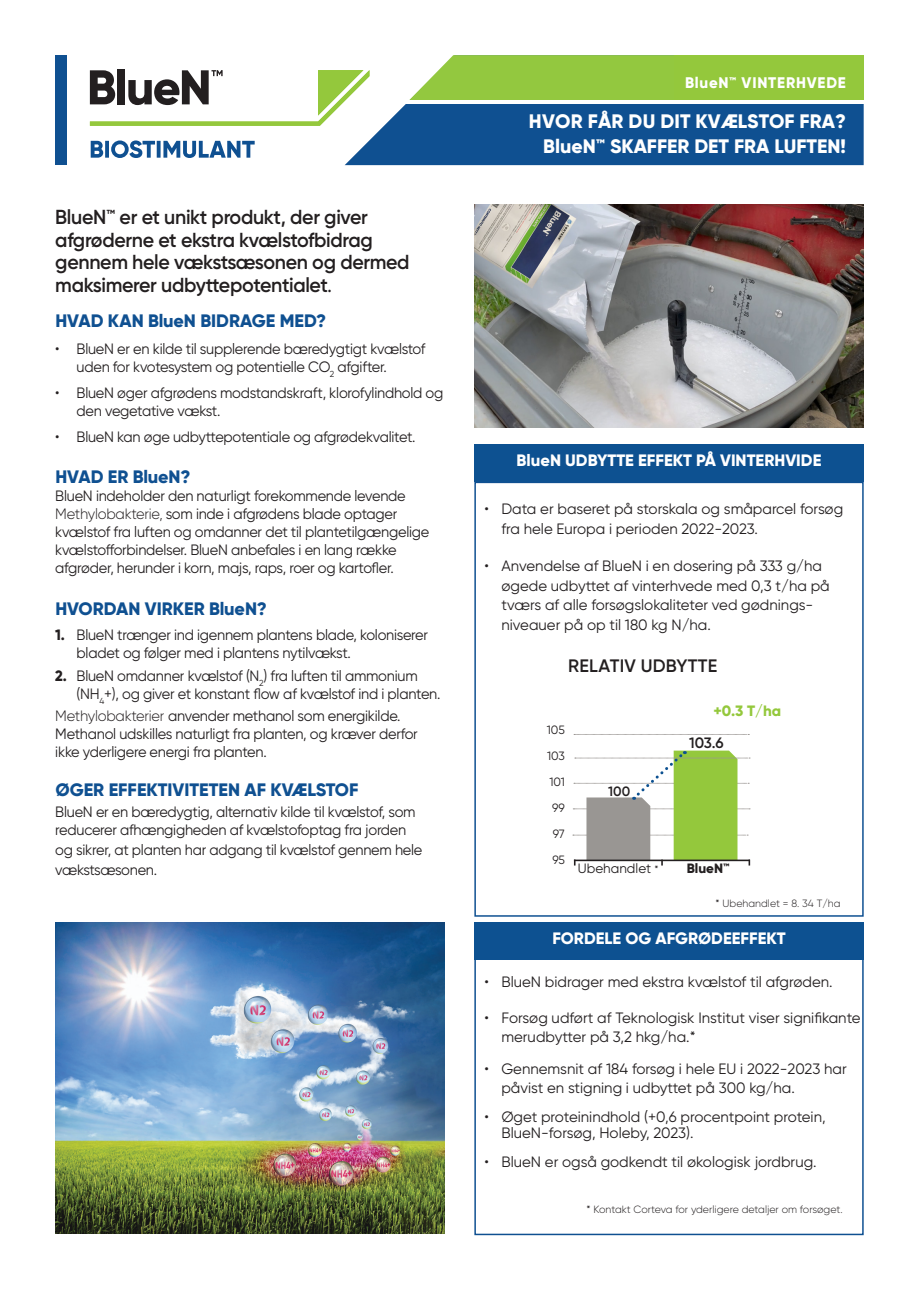
<style>
.page{position:relative;width:919px;height:1289px;background:#fff}
.page>*{position:absolute;margin:0;border:0;box-sizing:border-box;transform-origin:0 0}
.FICHA-Texto{font:600 20.25px "Gilroy";letter-spacing:-.015em;color:#231f20}
.FICHA-Titular{font:800 19.5px "Gilroy";color:#fff}
.FICHA-Ladillo{font:800 18px "Gilroy";color:#0f5091}
.t1{font:600 18px "Gilroy";letter-spacing:.01em;color:#231f20}
.t2{font:800 16.5px "Gilroy";color:#fff}
.t3{font:800 15.45px "Gilroy";letter-spacing:.055em;color:#fff}
.FICHA-Ladillo-2{font:15px/19.5px "Gilroy";letter-spacing:-.005em;color:#231f20}
.FICHA-Texto_Tabulador{font:15px/18px "Gilroy";letter-spacing:-.015em;color:#231f20}
.t4{font:800 15px "Gilroy";color:#94c83c}
.t5{font:600 15px "Gilroy";color:#231f20}
.t6{font:13.5px "Gilroy";color:#231f20}
.t7{font:800 13.5px "Gilroy";color:#231f20}
.t8{font:600 13.5px "Gilroy";color:#231f20}
.t9{font:12px "Gilroy";color:#231f20}
.t10{font:300 10.5px "Gilroy";color:#231f20}
.s1{font-family:"Myriad Pro";font-weight:400}
.s2{font-weight:300}
.s3{font-weight:800}
.s4{font-size:10.5px}
.s5{font-weight:400}
</style>
<div class="page">
<svg style="left:345px;top:70px;width:518px;height:95px;background:#215d99"></svg>
<div style="left:55px;top:55px;width:11px;height:110px;background:#0f5091"></div>
<img style="left:474px;top:204px;width:389px;height:223px">
<div style="left:118px;top:69px;width:7px;height:35px;background:#231f20"></div>
<svg style="left:90px;top:70px;width:279px;height:56px"></svg>
<svg style="left:91px;top:140px;width:164px;height:18px"></svg>
<img style="left:55px;top:922px;width:389px;height:311px">
<div style="left:474px;top:940px;width:389px;height:295px;border:2px solid #0f5091"></div>
<div style="left:474px;top:922px;width:389px;height:37px;background:#0d5191"></div>
<svg style="left:574px;top:734px;width:175px;height:1px"></svg>
<svg style="left:573px;top:750px;width:177px;height:115px"></svg>
<div style="left:474px;top:481px;width:389px;height:435px;border:2px solid #0f5091"></div>
<div style="left:474px;top:444px;width:389px;height:37px;background:#0d5191"></div>
<svg style="left:405px;top:55px;width:269px;height:46px;background:#9fce55"></svg>
<div style="left:674px;top:55px;width:189px;height:49px;background:#94c83c"></div>
<hr style="left:396px;top:101px;width:467px;height:3px;background:#fff">
<p class="FICHA-Texto" style="left:55px;top:204px;width:314px">BlueN™ er et unikt produkt, der giver</p>
<p class="FICHA-Texto" style="left:55px;top:227px;width:319px">afgrøderne et ekstra kvælstofbidrag</p>
<p class="FICHA-Texto" style="left:55px;top:249px;width:356px">gennem hele vækstsæsonen og dermed</p>
<p class="FICHA-Texto" style="left:55px;top:272px;width:278px">maksimerer udbyttepotentialet<span class="s1">.</span></p>
<p class="FICHA-Ladillo" style="left:55px;top:309px;width:272px">HVAD KAN BlueN BIDRAGE MED?</p>
<p class="FICHA-Texto_Tabulador" style="left:77px;top:339px;width:350px;text-indent:-21px">• BlueN er en kilde til supplerende bæredygtigt kvælstof uden for kvotesystem og potentielle CO<sub>2</sub> afgifter.</p>
<p class="FICHA-Texto_Tabulador" style="left:77px;top:384px;width:368px;text-indent:-21px">• BlueN øger afgrødens modstandskraft, klorofylindhold og den vegetative vækst.</p>
<p class="FICHA-Texto_Tabulador" style="left:55px;top:428px;width:362px">• BlueN kan øge udbyttepotentiale og afgrødekvalitet.</p>
<p class="FICHA-Ladillo" style="left:55px;top:465px;width:137px">HVAD ER BlueN?</p>
<p class="FICHA-Ladillo-2" style="left:55px;top:487px;width:375px;line-height:18px">BlueN indeholder den naturligt forekommende levende <span class="s2">Methylobakterie,</span> som inde i afgrødens blade optager kvælstof fra luften og omdanner det til plantetilgængelige kvælstofforbindelser. BlueN anbefales i en lang række afgrøder, herunder i korn, majs, raps, roer og kartofler.</p>
<p class="FICHA-Ladillo" style="left:55px;top:597px;width:213px">HVORDAN VIRKER BlueN?</p>
<p class="FICHA-Texto_Tabulador" style="left:77px;top:626px;width:353px;text-indent:-21px"><span class="s3">1.</span> BlueN trænger ind igennem plantens blade, koloniserer bladet og følger med i plantens nytilvækst.</p>
<p class="FICHA-Texto_Tabulador" style="left:77px;top:666px;width:365px;text-indent:-21px"><span class="s3">2.</span> BlueN omdanner kvælstof (N<sub>2</sub>) fra luften til ammonium (NH<sub>4</sub>+), og giver et konstant flow af kvælstof ind i planten.</p>
<p class="FICHA-Texto_Tabulador" style="left:55px;top:706px;width:364px"><span class="s2">Methylobakterier</span> anvender methanol som energikilde.<br>Methanol udskilles naturligt fra planten, og kræver derfor ikke yderligere energi fra planten.</p>
<p class="FICHA-Ladillo" style="left:55px;top:778px;width:304px">ØGER EFFEKTIVITETEN AF KVÆLSTOF</p>
<p class="FICHA-Texto_Tabulador" style="left:55px;top:802px;width:362px">BlueN er en bæredygtig, alternativ kilde til kvælstof, som reducerer afhængigheden af kvælstofoptag fra jorden</p>
<p class="FICHA-Texto_Tabulador" style="left:55px;top:840px;width:368px">og sikrer, at planten har adgang til kvælstof gennem hele</p>
<p class="FICHA-Texto_Tabulador" style="left:55px;top:860px;width:103px">vækstsæsonen.</p>
<p class="t3" style="left:685px;top:72px;width:162px">BlueN™ VINTERHVEDE</p>
<p class="FICHA-Titular" style="left:529px;top:109px;width:318px">HVOR FÅR DU DIT KVÆLSTOF FRA?</p>
<p class="FICHA-Titular" style="left:543px;top:134px;width:304px">BlueN™ SKAFFER DET FRA LUFTEN!</p>
<p class="t2" style="left:516px;top:450px;width:306px">BlueN UDBYTTE EFFEKT PÅ VINTERHVIDE</p>
<p class="FICHA-Ladillo-2" style="left:501px;top:499px;width:343px;text-indent:-17px">• Data er baseret på storskala og småparcel forsøg fra hele Europa i perioden 2022-2023.</p>
<p class="FICHA-Ladillo-2" style="left:501px;top:556px;width:330px;text-indent:-17px">• Anvendelse af BlueN i en dosering på 333 g/ha øgede udbyttet af vinterhvede med 0,3 t/ha på tværs af alle forsøgslokaliteter ved gødnings&shy;niveauer på op til 180 kg N/ha.</p>
<p class="t1" style="left:568px;top:654px;width:150px">RELATIV UDBYTTE</p>
<p class="t9" style="left:546px;top:723px;width:20px">105</p>
<p class="t9" style="left:547px;top:748px;width:19px">103</p>
<p class="t9" style="left:549px;top:774px;width:17px">101</p>
<p class="t9" style="left:552px;top:800px;width:14px">99</p>
<p class="t9" style="left:553px;top:826px;width:13px">97</p>
<p class="t9" style="left:552px;top:852px;width:14px">95</p>
<p class="t4" style="left:713px;top:701px;width:69px">+0.3 T/ha</p>
<p class="t8" style="left:608px;top:783px;width:24px">100</p>
<p class="t5" style="left:689px;top:733px;width:36px">103.6</p>
<p class="t6" style="left:578px;top:860px;width:82px">Ubehandlet <span class="s4">*</span></p>
<p class="t7" style="left:686px;top:860px;width:44px">BlueN™</p>
<p class="t10" style="left:715px;top:897px;width:126px"><span class="s5">*</span> Ubehandlet = 8. 34 T/ha</p>
<p class="t2" style="left:552px;top:927px;width:235px">FORDELE OG AFGRØDEEFFEKT</p>
<p class="FICHA-Ladillo-2" style="left:484px;top:971px;width:350px">• BlueN bidrager med ekstra kvælstof til afgrøden.</p>
<p class="FICHA-Ladillo-2" style="left:501px;top:1007px;width:360px;text-indent:-17px">• Forsøg udført af Teknologisk Institut viser signifikante merudbytter på 3,2 hkg/ha.*</p>
<p class="FICHA-Ladillo-2" style="left:501px;top:1058px;width:347px;text-indent:-17px">• Gennemsnit af 184 forsøg i hele EU i 2022-2023 har påvist en stigning i udbyttet på 300 kg/ha.</p>
<p class="FICHA-Ladillo-2" style="left:501px;top:1107px;width:326px;line-height:16.5px;text-indent:-17px">• Øget proteinindhold (+0,6 procentpoint protein,<br>BlueN-forsøg, Holeby, 2023).</p>
<p class="FICHA-Ladillo-2" style="left:484px;top:1151px;width:334px">• BlueN er også godkendt til økologisk jordbrug.</p>
<p class="t10" style="left:586px;top:1202px;width:257px"><span class="s5">*</span> Kontakt Corteva for yderligere detaljer om forsøget.</p>
</div>
